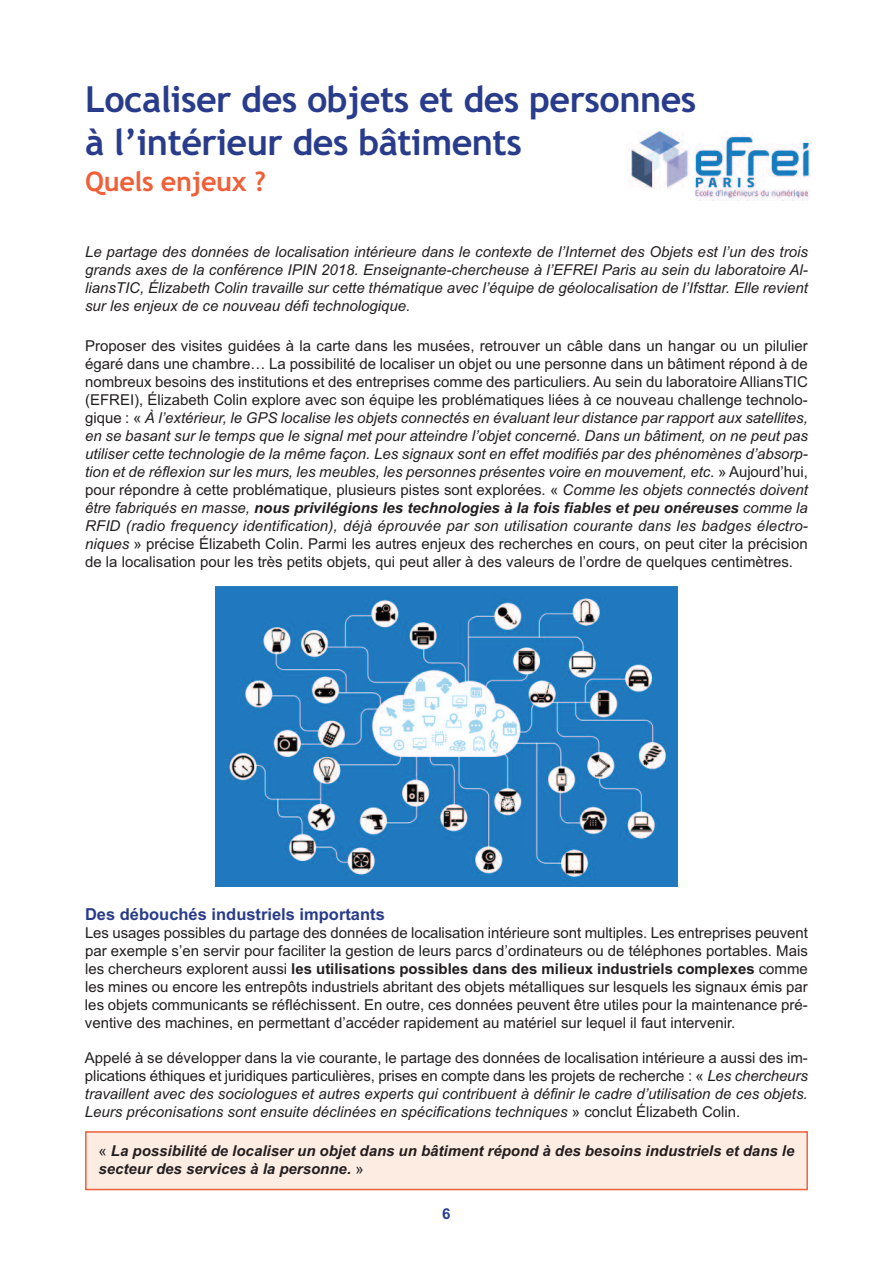
<style>
.page{position:relative;width:893px;height:1263px;background:#fff}
.page>*{position:absolute;margin:0;border:0;box-sizing:border-box;transform-origin:0 0}
.t1{font:700 36px/43.2px "Trebuchet MS";letter-spacing:-.015em;color:#293c8c}
.t2{font:700 27px "Trebuchet MS";letter-spacing:-.015em;color:#f15f38}
.t3{font:700 16.5px "Arial";color:#293c8c}
.t4{font:15px/18px "Arial";color:#231f20;text-align:justify}
.t5{font:italic 15px/18px "Arial";color:#231f20;text-align:justify}
.t6{font:italic 700 15px/18px "Arial";color:#231f20}
.t7{font:700 15px "Arial";color:#293c8c}
.s1{font-style:italic}
.s2{font-weight:700;font-style:italic}
.s3{font-weight:700}
.s4{font-weight:400;font-style:normal}
</style>
<div class="page">
<div style="left:87px;top:1133px;width:719px;height:56px;background:#fdece2"></div>
<div style="left:85px;top:1131px;width:723px;height:59px;border:2px solid #f15f38"></div>
<img style="left:216px;top:587px;width:461px;height:299px">
<img style="left:626px;top:131px;width:185px;height:70px">
<h1 class="t1" style="left:85px;top:78px;width:613px">Localiser des objets et des personnes à l’intérieur des bâtiments</h1>
<h2 class="t2" style="left:85px;top:166px;width:182px">Quels enjeux ?</h2>
<p class="t5" style="left:85px;top:243px;width:724px">Le partage des données de localisation intérieure dans le contexte de l’Internet des Objets est l’un des trois grands axes de la conférence IPIN 2018. Enseignante-chercheuse à l’EFREI Paris au sein du laboratoire Al&shy;liansTIC, Élizabeth Colin travaille sur cette thématique avec l’équipe de géolocalisation de l’Ifsttar. Elle revient sur les enjeux de ce nouveau défi technologique.</p>
<p class="t4" style="left:85px;top:336px;width:724px">Proposer des visites guidées à la carte dans les musées, retrouver un câble dans un hangar ou un pilulier égaré dans une chambre… La possibilité de localiser un objet ou une personne dans un bâtiment répond à de nombreux besoins des institutions et des entreprises comme des particuliers. Au sein du laboratoire AlliansTIC (EFREI), Élizabeth Colin explore avec son équipe les problématiques liées à ce nouveau challenge technolo&shy;gique : « <span class="s1">À l’extérieur, le GPS localise les objets connectés en évaluant leur distance par rapport aux satellites, en se basant sur le temps que le signal met pour atteindre l’objet concerné. Dans un bâtiment, on ne peut pas utiliser cette technologie de la même façon. Les signaux sont en effet modifiés par des phénomènes d’absorp&shy;tion et de réflexion sur les murs, les meubles, les personnes présentes voire en mouvement, etc.</span> » Aujourd’hui, pour répondre à cette problématique, plusieurs pistes sont explorées. « <span class="s1">Comme les objets connectés doivent être fabriqués en masse,</span> <span class="s2">nous privilégions les technologies à la fois fiables et peu onéreuses</span> <span class="s1">comme la RFID (radio frequency identification), déjà éprouvée par son utilisation courante dans les badges électro&shy;niques</span> » précise Élizabeth Colin. Parmi les autres enjeux des recherches en cours, on peut citer la précision de la localisation pour les très petits objets, qui peut aller à des valeurs de l’ordre de quelques centimètres.</p>
<p class="t3" style="left:85px;top:904px;width:301px">Des débouchés industriels importants</p>
<p class="t4" style="left:85px;top:924px;width:724px">Les usages possibles du partage des données de localisation intérieure sont multiples. Les entreprises peuvent par exemple s’en servir pour faciliter la gestion de leurs parcs d’ordinateurs ou de téléphones portables. Mais les chercheurs explorent aussi <span class="s3">les utilisations possibles dans des milieux industriels complexes</span> comme les mines ou encore les entrepôts industriels abritant des objets métalliques sur lesquels les signaux émis par les objets communicants se réfléchissent. En outre, ces données peuvent être utiles pour la maintenance pré&shy;ventive des machines, en permettant d’accéder rapidement au matériel sur lequel il faut intervenir.</p>
<p class="t4" style="left:85px;top:1049px;width:724px">Appelé à se développer dans la vie courante, le partage des données de localisation intérieure a aussi des im&shy;plications éthiques et juridiques particulières, prises en compte dans les projets de recherche : « <span class="s1">Les chercheurs travaillent avec des sociologues et autres experts qui contribuent à définir le cadre d’utilisation de ces objets.<br>Leurs préconisations sont ensuite déclinées en spécifications techniques</span> » conclut Élizabeth Colin.</p>
<p class="t6" style="left:99px;top:1141px;width:697px"><span class="s4">«</span> La possibilité de localiser un objet dans un bâtiment répond à des besoins industriels et dans le secteur des services à la personne. <span class="s4">»</span></p>
<p class="t7" style="left:442px;top:1205px;width:10px">6</p>
</div>
